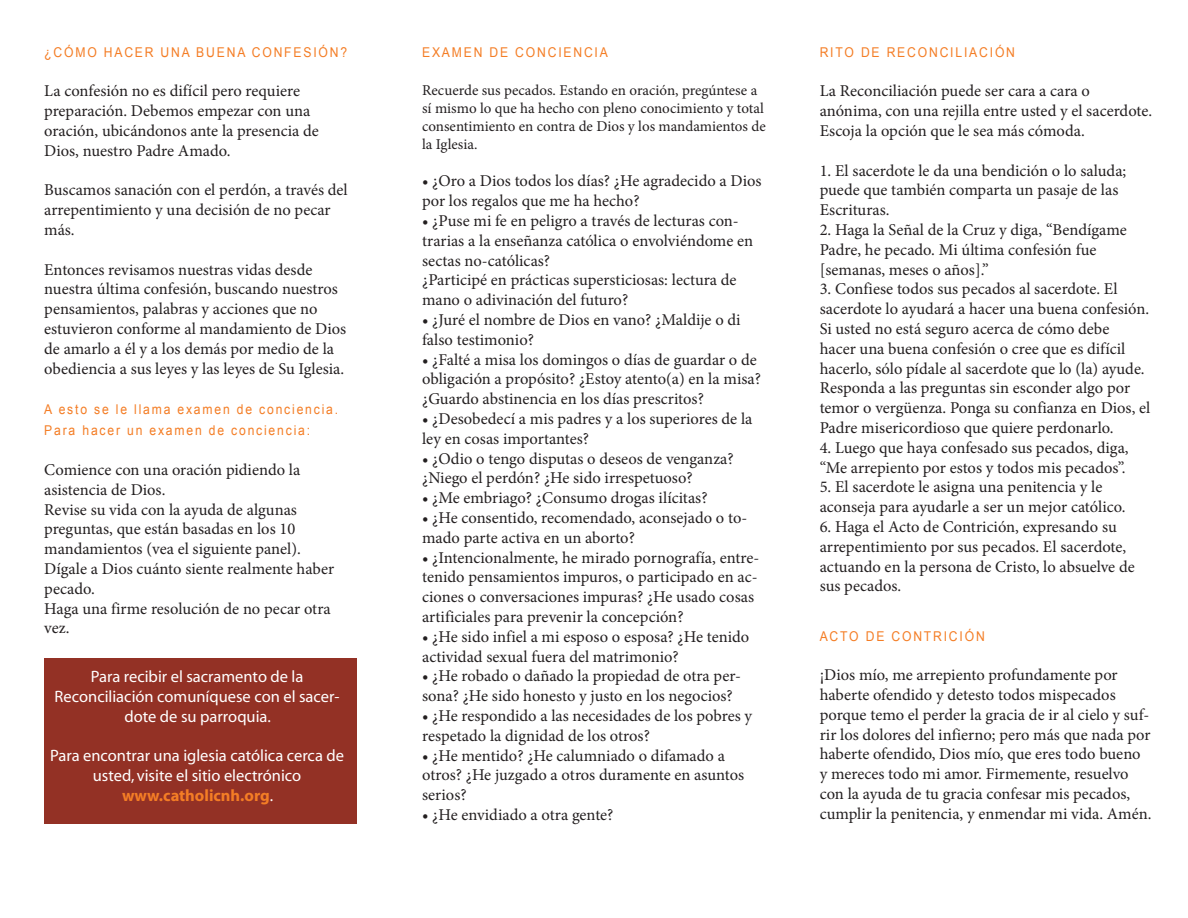
<style>
.page{position:relative;width:1188px;height:918px;background:#fff}
.page>*{position:absolute;margin:0;border:0;box-sizing:border-box;transform-origin:0 0}
.t1{font:16.5px/19.8px "Minion Pro";color:#231f20}
.t2{font:16.5px/19.8px "Myriad";color:#fff;text-align:center}
.t3{font:700 16.5px "Myriad";color:#f47d25}
.t4{font:15px/18px "Minion Pro";color:#231f20}
.t5{font:13.5px/21px "Arial";letter-spacing:.15em;color:#f47d25;scale:.9 1}
.s1{font-weight:400;color:#fff}
</style>
<div class="page">
<div style="left:44px;top:659px;width:312px;height:165px;background:#933125"></div>
<p class="t5" style="left:44px;top:42px;width:338px">¿CÓMO HACER UNA BUENA CONFESIÓN?</p>
<p class="t1" style="left:44px;top:81px;width:276px">La confesión no es difícil pero requiere preparación. Debemos empezar con una oración, ubicándonos ante la presencia de Dios, nuestro Padre Amado.</p>
<p class="t1" style="left:44px;top:180px;width:305px">Buscamos sanación con el perdón, a través del arrepentimiento y una decisión de no pecar más.</p>
<p class="t1" style="left:44px;top:260px;width:303px">Entonces revisamos nuestras vidas desde nuestra última confesión, buscando nuestros pensamientos, palabras y acciones que no estuvieron conforme al mandamiento de Dios de amarlo a él y a los demás por medio de la obediencia a sus leyes y las leyes de Su Iglesia.</p>
<p class="t5" style="left:44px;top:399px;width:328px">A esto se le llama examen de conciencia.<br>Para hacer un examen de conciencia:</p>
<p class="t1" style="left:44px;top:460px;width:258px">Comience con una oración pidiendo la asistencia de Dios.</p>
<p class="t1" style="left:44px;top:500px;width:258px">Revise su vida con la ayuda de algunas preguntas, que están basadas en los 10 mandamientos (vea el siguiente panel).</p>
<p class="t1" style="left:44px;top:559px;width:291px">Dígale a Dios cuánto siente realmente haber pecado.</p>
<p class="t1" style="left:44px;top:599px;width:288px">Haga una firme resolución de no pecar otra vez.</p>
<p class="t2" style="left:91px;top:667px;width:214px">Para recibir el sacramento de la</p>
<p class="t2" style="left:55px;top:687px;width:286px">Reconciliación comuníquese con el sacer&shy;dote de su parroquia.</p>
<p class="t2" style="left:50px;top:746px;width:295px">Para encontrar una iglesia católica cerca de usted, visite el sitio electrónico</p>
<p class="t3" style="left:122px;top:787px;width:153px">www.catholicnh.org<span class="s1">.</span></p>
<p class="t5" style="left:422px;top:42px;width:208px">EXAMEN DE CONCIENCIA</p>
<p class="t4" style="left:422px;top:81px;width:345px">Recuerde sus pecados. Estando en oración, pregúntese a sí mismo lo que ha hecho con pleno conocimiento y total consentimiento en contra de Dios y los mandamientos de la Iglesia.</p>
<p class="t1" style="left:422px;top:171px;width:341px">• ¿Oro a Dios todos los días? ¿He agradecido a Dios por los regalos que me ha hecho?</p>
<p class="t1" style="left:422px;top:211px;width:333px">• ¿Puse mi fe en peligro a través de lecturas con&shy;trarias a la enseñanza católica o envolviéndome en sectas no-católicas?</p>
<p class="t1" style="left:422px;top:270px;width:316px">¿Participé en prácticas supersticiosas: lectura de mano o adivinación del futuro?</p>
<p class="t1" style="left:422px;top:310px;width:320px">• ¿Juré el nombre de Dios en vano? ¿Maldije o di falso testimonio?</p>
<p class="t1" style="left:422px;top:350px;width:340px">• ¿Falté a misa los domingos o días de guardar o de obligación a propósito? ¿Estoy atento(a) en la misa? ¿Guardo abstinencia en los días prescritos?</p>
<p class="t1" style="left:422px;top:409px;width:332px">• ¿Desobedecí a mis padres y a los superiores de la ley en cosas importantes?</p>
<p class="t1" style="left:422px;top:449px;width:313px">• ¿Odio o tengo disputas o deseos de venganza?</p>
<p class="t1" style="left:422px;top:468px;width:272px">¿Niego el perdón? ¿He sido irrespetuoso?</p>
<p class="t1" style="left:422px;top:488px;width:287px">• ¿Me embriago? ¿Consumo drogas ilícitas?</p>
<p class="t1" style="left:422px;top:508px;width:327px">• ¿He consentido, recomendado, aconsejado o to&shy;mado parte activa en un aborto?</p>
<p class="t1" style="left:422px;top:548px;width:339px">• ¿Intencionalmente, he mirado pornografía, entre&shy;tenido pensamientos impuros, o participado en ac&shy;ciones o conversaciones impuras? ¿He usado cosas artificiales para prevenir la concepción?</p>
<p class="t1" style="left:422px;top:627px;width:329px">• ¿He sido infiel a mi esposo o esposa? ¿He tenido actividad sexual fuera del matrimonio?</p>
<p class="t1" style="left:422px;top:666px;width:320px">• ¿He robado o dañado la propiedad de otra per&shy;sona? ¿He sido honesto y justo en los negocios?</p>
<p class="t1" style="left:422px;top:706px;width:332px">• ¿He respondido a las necesidades de los pobres y respetado la dignidad de los otros?</p>
<p class="t1" style="left:422px;top:746px;width:324px">• ¿He mentido? ¿He calumniado o difamado a otros? ¿He juzgado a otros duramente en asuntos serios?</p>
<p class="t1" style="left:422px;top:805px;width:193px">• ¿He envidiado a otra gente?</p>
<p class="t5" style="left:820px;top:42px;width:219px">RITO DE RECONCILIACIÓN</p>
<p class="t1" style="left:820px;top:81px;width:334px">La Reconciliación puede ser cara a cara o anónima, con una rejilla entre usted y el sacerdote.<br>Escoja la opción que le sea más cómoda.</p>
<p class="t1" style="left:820px;top:161px;width:308px">1. El sacerdote le da una bendición o lo saluda; puede que también comparta un pasaje de las<br>Escrituras.</p>
<p class="t1" style="left:820px;top:220px;width:309px">2. Haga la Señal de la Cruz y diga, “Bendígame<br>Padre, he pecado. Mi última confesión fue [semanas, meses o años].”</p>
<p class="t1" style="left:820px;top:279px;width:332px">3. Confiese todos sus pecados al sacerdote. El sacerdote lo ayudará a hacer una buena confesión.<br>Si usted no está seguro acerca de cómo debe<br>hacer una buena confesión o cree que es difícil hacerlo, sólo pídale al sacerdote que lo (la) ayude.<br>Responda a las preguntas sin esconder algo por temor o vergüenza. Ponga su confianza en Dios, el Padre misericordioso que quiere perdonarlo.</p>
<p class="t1" style="left:820px;top:438px;width:310px">4. Luego que haya confesado sus pecados, diga, “Me arrepiento por estos y todos mis pecados”.</p>
<p class="t1" style="left:820px;top:477px;width:307px">5. El sacerdote le asigna una penitencia y le aconseja para ayudarle a ser un mejor católico.</p>
<p class="t1" style="left:820px;top:517px;width:317px">6. Haga el Acto de Contrición, expresando su arrepentimiento por sus pecados. El sacerdote, actuando en la persona de Cristo, lo absuelve de sus pecados.</p>
<p class="t5" style="left:820px;top:625px;width:185px">ACTO DE CONTRICIÓN</p>
<p class="t1" style="left:820px;top:665px;width:333px">¡Dios mío, me arrepiento profundamente por haberte ofendido y detesto todos mispecados porque temo el perder la gracia de ir al cielo y suf&shy;rir los dolores del infierno; pero más que nada por haberte ofendido, Dios mío, que eres todo bueno y mereces todo mi amor. Firmemente, resuelvo con la ayuda de tu gracia confesar mis pecados, cumplir la penitencia, y enmendar mi vida. Amén.</p>
</div>
